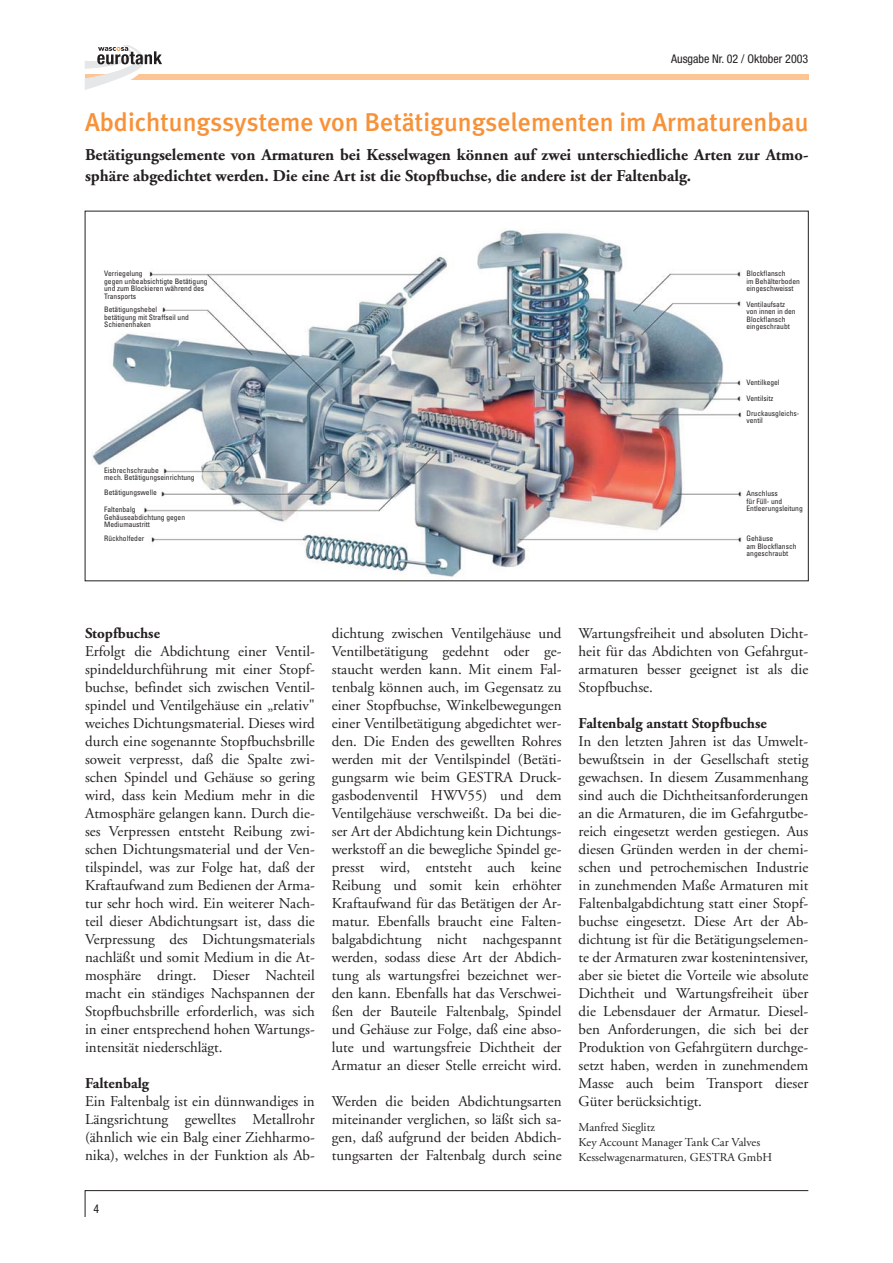
<style>
.page{position:relative;width:893px;height:1263px;background:#fff}
.page>*{position:absolute;margin:0;border:0;box-sizing:border-box;transform-origin:0 0}
.t1{font:500 25.8px "Meta Plus";color:#f79239}
.t2{font:700 16.5px/21px "Adobe Garamond";color:#231f20}
.t3{font:15px/18px "Adobe Garamond";color:#231f20;text-align:justify}
.t4{font:700 15px "Adobe Garamond";color:#231f20}
.t5{font:12px/15px "Adobe Garamond";color:#231f20}
.t6{font:condensed 12px "Helvetica Neue";color:#231f20}
.t7{font:condensed 7.5px/7.5px "Univers";color:#231f20}
</style>
<div class="page">
<img style="left:92px;top:230px;width:650px;height:347px">
<div style="left:85px;top:74px;width:723px;height:5px;background:#fdc594"></div>
<svg style="left:85px;top:45px;width:97px;height:45px"></svg>
<svg style="left:84px;top:1190px;width:725px;height:26px"></svg>
<p class="t6" style="left:671px;top:54px;width:139px">Ausgabe Nr. 02 / Oktober 2003</p>
<h1 class="t1" style="left:85px;top:112px;width:725px">Abdichtungssysteme von Betätigungselementen im Armaturenbau</h1>
<p class="t2" style="left:85px;top:146px;width:725px">Betätigungselemente von Armaturen bei Kesselwagen können auf zwei unterschiedliche Arten zur Atmo&shy;sphäre abgedichtet werden. Die eine Art ist die Stopfbuchse, die andere ist der Faltenbalg.</p>
<p class="t7" style="left:104px;top:270px;width:105px">Verriegelung<br>gegen unbeabsichtigte Betätigung und zum Blockieren während des<br>Transports</p>
<p class="t7" style="left:104px;top:307px;width:86px">Betätigungshebel betätigung mit Straffseil und<br>Schienenhaken</p>
<p class="t7" style="left:104px;top:467px;width:92px">Eisbrechschraube<br>mech. Betätigungseinrichtung</p>
<p class="t7" style="left:104px;top:489px;width:54px">Betätigungswelle</p>
<p class="t7" style="left:104px;top:506px;width:82px">Faltenbalg<br>Gehäuseabdichtung gegen<br>Mediumaustritt</p>
<p class="t7" style="left:104px;top:535px;width:41px">Rückholfeder</p>
<p class="t7" style="left:746px;top:270px;width:55px">Blockflansch<br>im Behälterboden eingeschweisst</p>
<p class="t7" style="left:746px;top:301px;width:51px">Ventilaufsatz von innen in den<br>Blockflansch eingeschraubt</p>
<p class="t7" style="left:746px;top:375px;width:54px;line-height:15.6px">Ventilkegel<br>Ventilsitz<br>Druckausgleichs-</p>
<p class="t7" style="left:746px;top:418px;width:18px">ventil</p>
<p class="t7" style="left:746px;top:491px;width:58px">Anschluss<br>für Füll- und<br>Entleerungsleitung</p>
<p class="t7" style="left:746px;top:535px;width:51px">Gehäuse<br>am Blockflansch angeschraubt</p>
<p class="t4" style="left:85px;top:627px;width:76px">Stopfbuchse</p>
<p class="t3" style="left:85px;top:644px;width:231px">Erfolgt die Abdichtung einer Ventil&shy;spindeldurchführung mit einer Stopf&shy;buchse, befindet sich zwischen Ventil&shy;spindel und Ventilgehäuse ein „relativ" weiches Dichtungsmaterial. Dieses wird durch eine sogenannte Stopfbuchsbrille soweit verpresst, daß die Spalte zwi&shy;schen Spindel und Gehäuse so gering wird, dass kein Medium mehr in die Atmosphäre gelangen kann. Durch die&shy;ses Verpressen entsteht Reibung zwi&shy;schen Dichtungsmaterial und der Ven&shy;tilspindel, was zur Folge hat, daß der Kraftaufwand zum Bedienen der Arma&shy;tur sehr hoch wird. Ein weiterer Nach&shy;teil dieser Abdichtungsart ist, dass die Verpressung des Dichtungsmaterials nachläßt und somit Medium in die At&shy;mosphäre dringt. Dieser Nachteil macht ein ständiges Nachspannen der Stopfbuchsbrille erforderlich, was sich in einer entsprechend hohen Wartungs&shy;intensität niederschlägt.</p>
<p class="t4" style="left:85px;top:1077px;width:65px">Faltenbalg</p>
<p class="t3" style="left:85px;top:1094px;width:231px">Ein Faltenbalg ist ein dünnwandiges in Längsrichtung gewelltes Metallrohr (ähnlich wie ein Balg einer Ziehharmo&shy;nika), welches in der Funktion als Ab-</p>
<p class="t6" style="left:94px;top:1205px;width:7px">4</p>
<p class="t3" style="left:332px;top:626px;width:231px">dichtung zwischen Ventilgehäuse und Ventilbetätigung gedehnt oder ge&shy;staucht werden kann. Mit einem Fal&shy;tenbalg können auch, im Gegensatz zu einer Stopfbuchse, Winkelbewegungen einer Ventilbetätigung abgedichtet wer&shy;den. Die Enden des gewellten Rohres werden mit der Ventilspindel (Betäti&shy;gungsarm wie beim GESTRA Druck&shy;gasbodenventil HWV55) und dem Ventilgehäuse verschweißt. Da bei die&shy;ser Art der Abdichtung kein Dichtungs&shy;werkstoff an die bewegliche Spindel ge&shy;presst wird, entsteht auch keine Reibung und somit kein erhöhter Kraftaufwand für das Betätigen der Ar&shy;matur. Ebenfalls braucht eine Falten&shy;balgabdichtung nicht nachgespannt werden, sodass diese Art der Abdich&shy;tung als wartungsfrei bezeichnet wer&shy;den kann. Ebenfalls hat das Verschwei&shy;ßen der Bauteile Faltenbalg, Spindel und Gehäuse zur Folge, daß eine abso&shy;lute und wartungsfreie Dichtheit der Armatur an dieser Stelle erreicht wird.</p>
<p class="t3" style="left:332px;top:1094px;width:231px">Werden die beiden Abdichtungsarten miteinander verglichen, so läßt sich sa&shy;gen, daß aufgrund der beiden Abdich&shy;tungsarten der Faltenbalg durch seine</p>
<p class="t3" style="left:578px;top:626px;width:231px">Wartungsfreiheit und absoluten Dicht&shy;heit für das Abdichten von Gefahrgut&shy;armaturen besser geeignet ist als die Stopfbuchse.</p>
<p class="t4" style="left:578px;top:717px;width:190px">Faltenbalg anstatt Stopfbuchse</p>
<p class="t3" style="left:578px;top:734px;width:231px">In den letzten Jahren ist das Umwelt&shy;bewußtsein in der Gesellschaft stetig gewachsen. In diesem Zusammenhang sind auch die Dichtheitsanforderungen an die Armaturen, die im Gefahrgutbe&shy;reich eingesetzt werden gestiegen. Aus diesen Gründen werden in der chemi&shy;schen und petrochemischen Industrie in zunehmenden Maße Armaturen mit Faltenbalgabdichtung statt einer Stopf&shy;buchse eingesetzt. Diese Art der Ab&shy;dichtung ist für die Betätigungselemen&shy;te der Armaturen zwar kostenintensiver, aber sie bietet die Vorteile wie absolute Dichtheit und Wartungsfreiheit über die Lebensdauer der Armatur. Diesel&shy;ben Anforderungen, die sich bei der Produktion von Gefahrgütern durchge&shy;setzt haben, werden in zunehmendem Masse auch beim Transport dieser Güter berücksichtigt.</p>
<p class="t5" style="left:578px;top:1121px;width:195px">Manfred Sieglitz<br>Key Account Manager Tank Car Valves<br>Kesselwagenarmaturen, GESTRA GmbH</p>
</div>
